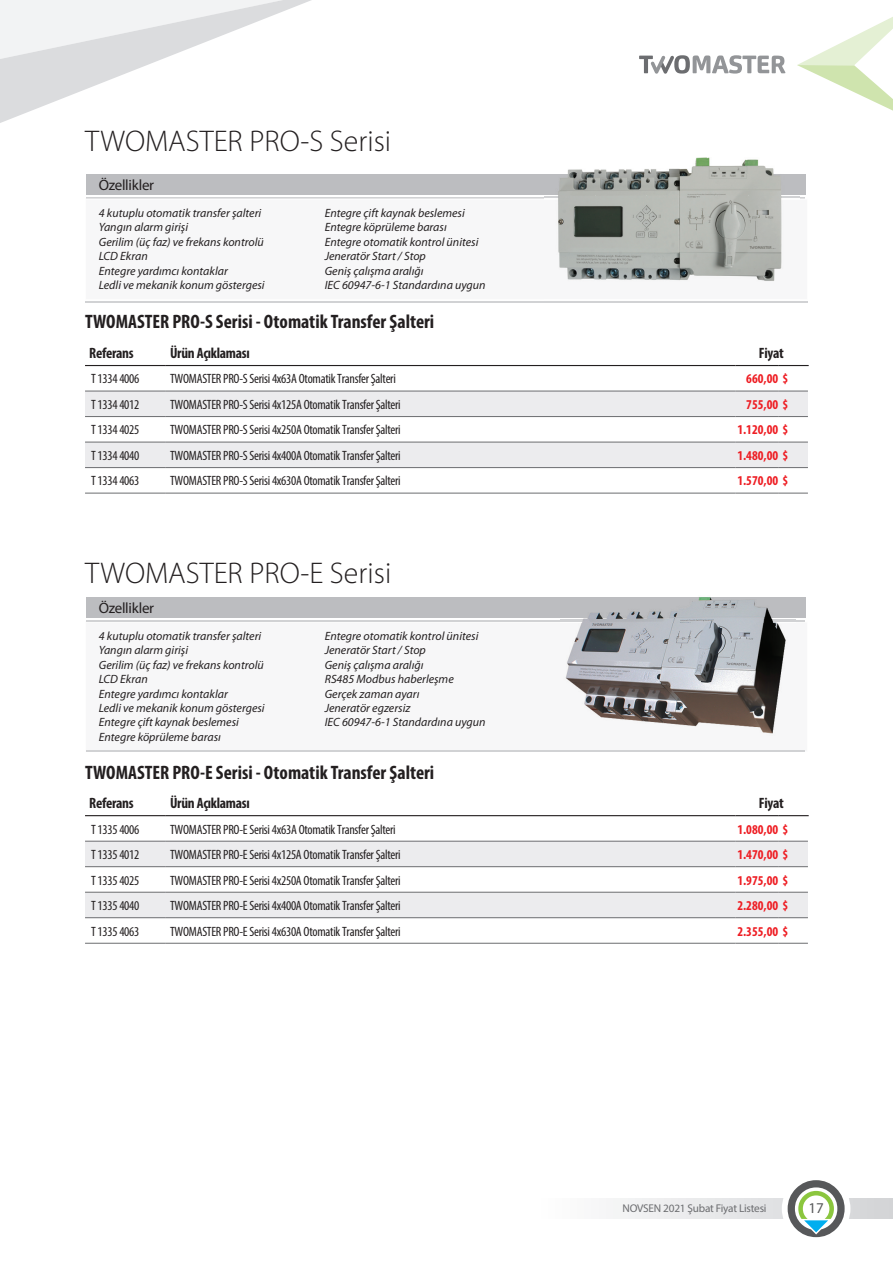
<style>
.page{position:relative;width:893px;height:1263px;background:#fff}
.page>*{position:absolute;margin:0;border:0;box-sizing:border-box;transform-origin:0 0}
.t1{font:300 30px "Myriad Pro";color:#231f20}
.t2{font:700 condensed 19.5px "Myriad Pro";color:#231f20}
.t3{font:700 condensed 15px "Myriad Pro";letter-spacing:-.02em;color:#231f20}
.t4{font:15px "Myriad Pro";letter-spacing:-.02em;color:#231f20}
.t5{font:15px "Myriad Pro";color:#57585a}
.t6{font:condensed 13.5px "Myriad Pro";letter-spacing:-.02em;color:#231f20}
.t7{font:700 condensed 13.5px "Myriad Pro";color:#ee1d23}
.t8{font:italic 12px/14.4px "Myriad Pro";color:#231f20}
.t9{font:11.25px "Myriad Pro";letter-spacing:-.02em;color:#6c6d70}
</style>
<div class="page">
<svg style="left:797px;top:17px;width:96px;height:94px"></svg>
<svg style="left:0;top:0;width:311px;height:123px"></svg>
<svg style="left:639px;top:55px;width:146px;height:19px"></svg>
<svg style="left:613px;top:1198px;width:280px;height:20px"></svg>
<div style="left:782px;top:1174px;width:68px;height:69px;background:#fff;border-radius:50%"></div>
<svg style="left:788px;top:1180px;width:57px;height:57px"></svg>
<svg style="left:86px;top:621px;width:719px;height:1px"></svg>
<div style="left:86px;top:174px;width:719px;height:20px;background:#bcbdc0"></div>
<hr style="left:86px;top:197px;width:719px;height:1px;background:#d1d2d4">
<svg style="left:85px;top:392px;width:723px;height:75px;fill:#ececee"></svg>
<hr style="left:85px;top:365px;width:81px;height:1px;background:#231f20">
<hr style="left:166px;top:365px;width:570px;height:1px;background:#231f20">
<hr style="left:736px;top:365px;width:42px;height:1px;background:#231f20">
<hr style="left:778px;top:365px;width:31px;height:1px;background:#231f20">
<hr style="left:85px;top:391px;width:81px;height:1px;background:#6c6d70">
<hr style="left:166px;top:391px;width:570px;height:1px;background:#6c6d70">
<hr style="left:736px;top:391px;width:42px;height:1px;background:#6c6d70">
<hr style="left:778px;top:391px;width:30px;height:1px;background:#6c6d70">
<hr style="left:85px;top:416px;width:81px;height:1px;background:#6c6d70">
<hr style="left:166px;top:416px;width:570px;height:1px;background:#6c6d70">
<hr style="left:736px;top:416px;width:42px;height:1px;background:#6c6d70">
<hr style="left:778px;top:416px;width:30px;height:1px;background:#6c6d70">
<hr style="left:85px;top:442px;width:81px;height:1px;background:#6c6d70">
<hr style="left:166px;top:442px;width:570px;height:1px;background:#6c6d70">
<hr style="left:736px;top:442px;width:42px;height:1px;background:#6c6d70">
<hr style="left:778px;top:442px;width:30px;height:1px;background:#6c6d70">
<hr style="left:85px;top:467px;width:81px;height:1px;background:#6c6d70">
<hr style="left:166px;top:467px;width:570px;height:1px;background:#6c6d70">
<hr style="left:736px;top:467px;width:42px;height:1px;background:#6c6d70">
<hr style="left:778px;top:467px;width:30px;height:1px;background:#6c6d70">
<hr style="left:85px;top:493px;width:81px;height:1px;background:#6c6d70">
<hr style="left:166px;top:493px;width:570px;height:1px;background:#6c6d70">
<hr style="left:736px;top:493px;width:42px;height:1px;background:#6c6d70">
<hr style="left:778px;top:493px;width:30px;height:1px;background:#6c6d70">
<hr style="left:85px;top:301px;width:722px;height:2px;background:#d1d2d4">
<img style="left:545px;top:157px;width:255px;height:40px">
<img style="left:556px;top:197px;width:227px;height:85px">
<img style="left:545px;top:174px;width:255px;height:20px">
<div style="left:86px;top:597px;width:719px;height:20px;background:#bcbdc0"></div>
<hr style="left:86px;top:620px;width:719px;height:1px;background:#d1d2d4">
<svg style="left:85px;top:842px;width:723px;height:75px;fill:#ececee"></svg>
<hr style="left:85px;top:815px;width:81px;height:1px;background:#231f20">
<hr style="left:166px;top:815px;width:570px;height:1px;background:#231f20">
<hr style="left:736px;top:815px;width:42px;height:1px;background:#231f20">
<hr style="left:778px;top:815px;width:31px;height:1px;background:#231f20">
<hr style="left:85px;top:841px;width:81px;height:1px;background:#6c6d70">
<hr style="left:166px;top:841px;width:570px;height:1px;background:#6c6d70">
<hr style="left:736px;top:841px;width:42px;height:1px;background:#6c6d70">
<hr style="left:778px;top:841px;width:30px;height:1px;background:#6c6d70">
<hr style="left:85px;top:866px;width:81px;height:1px;background:#6c6d70">
<hr style="left:166px;top:866px;width:570px;height:1px;background:#6c6d70">
<hr style="left:736px;top:866px;width:42px;height:1px;background:#6c6d70">
<hr style="left:778px;top:866px;width:30px;height:1px;background:#6c6d70">
<hr style="left:85px;top:892px;width:81px;height:1px;background:#6c6d70">
<hr style="left:166px;top:892px;width:570px;height:1px;background:#6c6d70">
<hr style="left:736px;top:892px;width:42px;height:1px;background:#6c6d70">
<hr style="left:778px;top:892px;width:30px;height:1px;background:#6c6d70">
<hr style="left:85px;top:917px;width:81px;height:1px;background:#6c6d70">
<hr style="left:166px;top:917px;width:570px;height:1px;background:#6c6d70">
<hr style="left:736px;top:917px;width:42px;height:1px;background:#6c6d70">
<hr style="left:778px;top:917px;width:30px;height:1px;background:#6c6d70">
<hr style="left:85px;top:943px;width:81px;height:1px;background:#6c6d70">
<hr style="left:166px;top:943px;width:570px;height:1px;background:#6c6d70">
<hr style="left:736px;top:943px;width:42px;height:1px;background:#6c6d70">
<hr style="left:778px;top:943px;width:30px;height:1px;background:#6c6d70">
<img style="left:561px;top:617px;width:234px;height:119px">
<img style="left:561px;top:620px;width:234px;height:2px">
<img style="left:589px;top:597px;width:182px;height:20px">
<hr style="left:86px;top:750px;width:719px;height:2px;background:#d1d2d4">
<h1 class="t1" style="left:85px;top:123px;width:308px">TWOMASTER PRO-S Serisi</h1>
<p class="t4" style="left:99px;top:175px;width:57px">Özellikler</p>
<p class="t8" style="left:99px;top:206px;width:167px">4 kutuplu otomatik transfer şalteri<br>Yangın alarm girişi<br>Gerilim (üç faz) ve frekans kontrolü<br>LCD Ekran<br>Entegre yardımcı kontaklar<br>Ledli ve mekanik konum göstergesi</p>
<p class="t8" style="left:325px;top:206px;width:162px">Entegre çift kaynak beslemesi<br>Entegre köprüleme barası<br>Entegre otomatik kontrol ünitesi<br>Jeneratör Start / Stop<br>Geniş çalışma aralığı<br>IEC 60947-6-1 Standardına uygun</p>
<h2 class="t2" style="left:85px;top:310px;width:351px">TWOMASTER PRO-S Serisi - Otomatik Transfer Şalteri</h2>
<p class="t3" style="left:89px;top:344px;width:46px">Referans</p>
<p class="t3" style="left:170px;top:344px;width:81px">Ürün Açıklaması</p>
<p class="t3" style="left:759px;top:344px;width:26px">Fiyat</p>
<p class="t6" style="left:91px;top:371px;width:50px">T 1334 4006</p>
<p class="t6" style="left:170px;top:371px;width:227px">TWOMASTER PRO-S Serisi 4x63A Otomatik Transfer Şalteri</p>
<p class="t7" style="left:746px;top:370px;width:43px">660,00 $</p>
<p class="t6" style="left:91px;top:396px;width:50px">T 1334 4012</p>
<p class="t6" style="left:170px;top:396px;width:232px">TWOMASTER PRO-S Serisi 4x125A Otomatik Transfer Şalteri</p>
<p class="t7" style="left:746px;top:396px;width:43px">755,00 $</p>
<p class="t6" style="left:91px;top:422px;width:50px">T 1334 4025</p>
<p class="t6" style="left:170px;top:422px;width:232px">TWOMASTER PRO-S Serisi 4x250A Otomatik Transfer Şalteri</p>
<p class="t7" style="left:737px;top:421px;width:52px">1.120,00 $</p>
<p class="t6" style="left:91px;top:447px;width:50px">T 1334 4040</p>
<p class="t6" style="left:170px;top:447px;width:232px">TWOMASTER PRO-S Serisi 4x400A Otomatik Transfer Şalteri</p>
<p class="t7" style="left:737px;top:447px;width:52px">1.480,00 $</p>
<p class="t6" style="left:91px;top:473px;width:50px">T 1334 4063</p>
<p class="t6" style="left:170px;top:473px;width:232px">TWOMASTER PRO-S Serisi 4x630A Otomatik Transfer Şalteri</p>
<p class="t7" style="left:737px;top:472px;width:52px">1.570,00 $</p>
<h1 class="t1" style="left:85px;top:554px;width:308px">TWOMASTER PRO-E Serisi</h1>
<p class="t4" style="left:99px;top:598px;width:57px">Özellikler</p>
<p class="t8" style="left:99px;top:628px;width:167px">4 kutuplu otomatik transfer şalteri<br>Yangın alarm girişi<br>Gerilim (üç faz) ve frekans kontrolü<br>LCD Ekran<br>Entegre yardımcı kontaklar<br>Ledli ve mekanik konum göstergesi<br>Entegre çift kaynak beslemesi<br>Entegre köprüleme barası</p>
<p class="t8" style="left:325px;top:628px;width:162px">Entegre otomatik kontrol ünitesi<br>Jeneratör Start / Stop<br>Geniş çalışma aralığı<br>RS485 Modbus haberleşme<br>Gerçek zaman ayarı<br>Jeneratör egzersiz<br>IEC 60947-6-1 Standardına uygun</p>
<h2 class="t2" style="left:85px;top:760px;width:351px">TWOMASTER PRO-E Serisi - Otomatik Transfer Şalteri</h2>
<p class="t3" style="left:89px;top:794px;width:46px">Referans</p>
<p class="t3" style="left:170px;top:794px;width:81px">Ürün Açıklaması</p>
<p class="t3" style="left:759px;top:794px;width:26px">Fiyat</p>
<p class="t6" style="left:91px;top:821px;width:50px">T 1335 4006</p>
<p class="t6" style="left:170px;top:821px;width:227px">TWOMASTER PRO-E Serisi 4x63A Otomatik Transfer Şalteri</p>
<p class="t7" style="left:737px;top:821px;width:52px">1.080,00 $</p>
<p class="t6" style="left:91px;top:846px;width:50px">T 1335 4012</p>
<p class="t6" style="left:170px;top:846px;width:232px">TWOMASTER PRO-E Serisi 4x125A Otomatik Transfer Şalteri</p>
<p class="t7" style="left:737px;top:846px;width:52px">1.470,00 $</p>
<p class="t6" style="left:91px;top:872px;width:50px">T 1335 4025</p>
<p class="t6" style="left:170px;top:872px;width:232px">TWOMASTER PRO-E Serisi 4x250A Otomatik Transfer Şalteri</p>
<p class="t7" style="left:737px;top:871px;width:52px">1.975,00 $</p>
<p class="t6" style="left:91px;top:897px;width:50px">T 1335 4040</p>
<p class="t6" style="left:170px;top:897px;width:232px">TWOMASTER PRO-E Serisi 4x400A Otomatik Transfer Şalteri</p>
<p class="t7" style="left:737px;top:897px;width:52px">2.280,00 $</p>
<p class="t6" style="left:91px;top:923px;width:50px">T 1335 4063</p>
<p class="t6" style="left:170px;top:923px;width:232px">TWOMASTER PRO-E Serisi 4x630A Otomatik Transfer Şalteri</p>
<p class="t7" style="left:737px;top:923px;width:52px">2.355,00 $</p>
<p class="t9" style="left:623px;top:1202px;width:145px">NOVSEN 2021 Şubat Fiyat Listesi</p>
<p class="t5" style="left:808px;top:1198px;width:17px">17</p>
</div>
